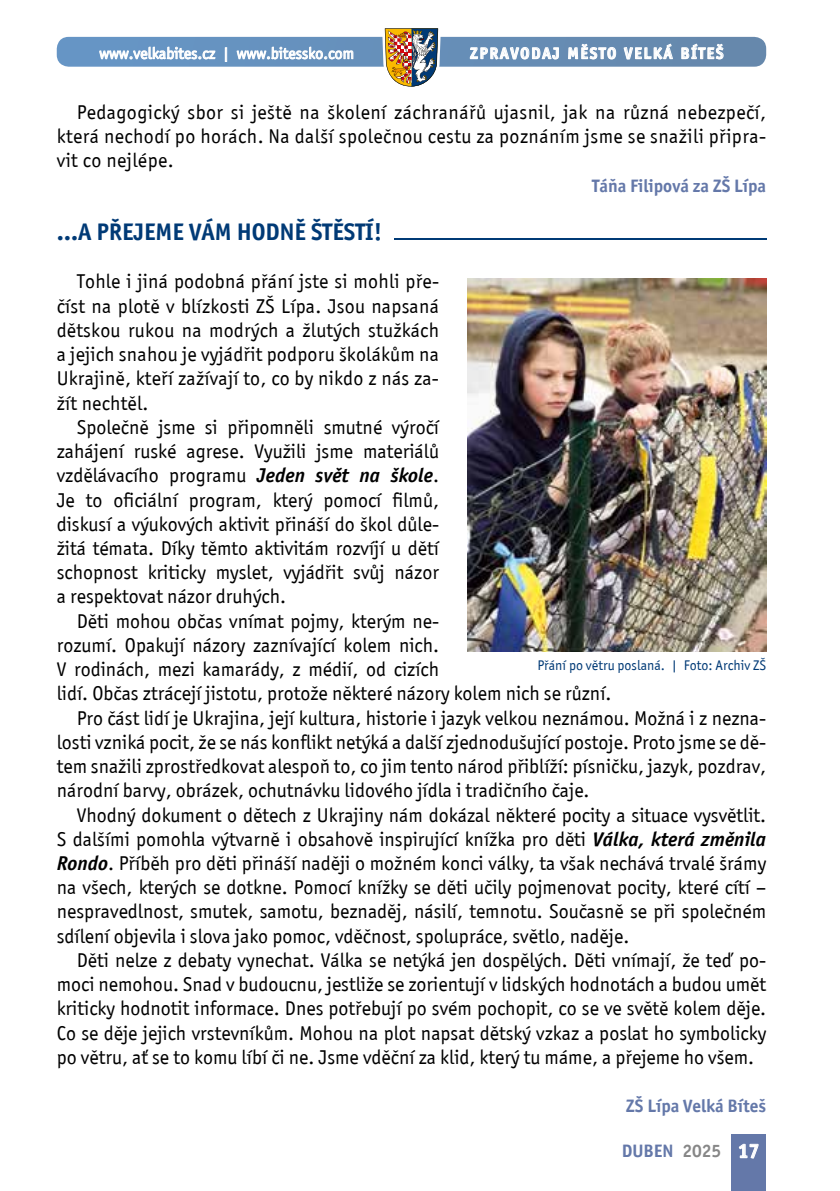
<style>
.page{position:relative;width:840px;height:1191px;background:#fff}
.page>*{position:absolute;margin:0;border:0;box-sizing:border-box;transform-origin:0 0}
.t1{font:700 24px "Officina San Itc T";color:#003a76}
.t2{font:20px/24.2px "Officina San Itc T";color:#000;text-align:justify}
.t3{font:700 18px "Officina San Itc T";color:#6478a9}
.t4{font:16px "Officina San Itc T";color:#fff}
.t5{font:700 16px "Officina San Itc T";letter-spacing:.1em;color:#fff}
.t6{font:14px "Officina San Itc T";color:#003a76}
.s1{font-weight:700;font-style:italic}
.s2{color:#878787}
.s3{font-size:20px;color:#fff}
</style>
<div class="page">
<div style="left:57px;top:37px;width:708px;height:30px;background:linear-gradient(to bottom,#6790ba,#6790b9);border-radius:12px"></div>
<div style="left:731px;top:1134px;width:34px;height:57px;background:#6478a9"></div>
<svg style="left:738px;top:1144px;width:20px;height:15px"></svg>
<svg style="left:469px;top:44px;width:89px;height:18px;background:#8eaac8"></svg>
<svg style="left:568px;top:36px;width:47px;height:31px"></svg>
<svg style="left:623px;top:44px;width:49px;height:18px"></svg>
<svg style="left:681px;top:43px;width:42px;height:17px"></svg>
<svg style="left:99px;top:47px;width:116px;height:14px"></svg>
<svg style="left:225px;top:47px;width:2px;height:15px"></svg>
<svg style="left:236px;top:47px;width:117px;height:14px"></svg>
<img style="left:382px;top:28px;width:58px;height:59px">
<img style="left:467px;top:278px;width:298px;height:374px">
<hr style="left:394px;top:238px;width:371px;height:2px;background:#003a76">
<p class="t4" style="left:99px;top:44px;width:256px">www.velkabites.cz | www.bitessko.com</p>
<p class="t5" style="left:469px;top:43px;width:255px">Zpravodaj Město Velká Bíteš</p>
<p class="t2" style="left:57px;top:100px;width:710px;text-indent:20px">Pedagogický sbor si ještě na školení záchranářů ujasnil, jak na různá nebezpečí, která nechodí po horách. Na další společnou cestu za poznáním jsme se snažili připra&shy;vit co nejlépe.</p>
<p class="t3" style="left:592px;top:174px;width:175px">Táňa Filipová za ZŠ Lípa</p>
<p class="t1" style="left:57px;top:217px;width:327px">…A PŘEJEME VÁM HODNĚ ŠTĚSTÍ!</p>
<p class="t2" style="left:57px;top:270px;width:383px;text-indent:20px">Tohle i jiná podobná přání jste si mohli pře&shy;číst na plotě v blízkosti ZŠ Lípa. Jsou napsaná dětskou rukou na modrých a žlutých stužkách a jejich snahou je vyjádřit podporu školákům na Ukrajině, kteří zažívají to, co by nikdo z nás za&shy;žít nechtěl.</p>
<p class="t2" style="left:57px;top:415px;width:383px;text-indent:20px">Společně jsme si připomněli smutné výročí zahájení ruské agrese. Využili jsme materiálů vzdělávacího programu <span class="s1">Jeden svět na škole</span>.<br>Je to oficiální program, který pomocí filmů, diskusí a výukových aktivit přináší do škol důle&shy;žitá témata. Díky těmto aktivitám rozvíjí u dětí schopnost kriticky myslet, vyjádřit svůj názor a respektovat názor druhých.</p>
<p class="t2" style="left:77px;top:609px;width:363px">Děti mohou občas vnímat pojmy, kterým ne-</p>
<p class="t2" style="left:57px;top:633px;width:383px">rozumí. Opakují názory zaznívající kolem nich.</p>
<p class="t2" style="left:57px;top:657px;width:383px">V rodinách, mezi kamarády, z médií, od cizích</p>
<p class="t2" style="left:57px;top:681px;width:556px">lidí. Občas ztrácejí jistotu, protože některé názory kolem nich se různí.</p>
<p class="t2" style="left:77px;top:706px;width:690px">Pro část lidí je Ukrajina, její kultura, historie i jazyk velkou neznámou. Možná i z nezna-</p>
<p class="t2" style="left:57px;top:730px;width:710px">losti vzniká pocit, že se nás konflikt netýká a další zjednodušující postoje. Proto jsme se dě-</p>
<p class="t2" style="left:57px;top:754px;width:710px">tem snažili zprostředkovat alespoň to, co jim tento národ přiblíží: písničku, jazyk, pozdrav,</p>
<p class="t2" style="left:57px;top:778px;width:534px">národní barvy, obrázek, ochutnávku lidového jídla i tradičního čaje.</p>
<p class="t2" style="left:77px;top:803px;width:690px">Vhodný dokument o dětech z Ukrajiny nám dokázal některé pocity a situace vysvětlit.</p>
<p class="t2" style="left:57px;top:827px;width:710px">S dalšími pomohla výtvarně i obsahově inspirující knížka pro děti <span class="s1">Válka, která změnila</span></p>
<p class="t2" style="left:57px;top:851px;width:710px"><span class="s1">Rondo</span>. Příběh pro děti přináší naději o možném konci války, ta však nechává trvalé šrámy</p>
<p class="t2" style="left:57px;top:875px;width:710px">na všech, kterých se dotkne. Pomocí knížky se děti učily pojmenovat pocity, které cítí –</p>
<p class="t2" style="left:57px;top:899px;width:710px">nespravedlnost, smutek, samotu, beznaděj, násilí, temnotu. Současně se při společném</p>
<p class="t2" style="left:57px;top:924px;width:573px">sdílení objevila i slova jako pomoc, vděčnost, spolupráce, světlo, naděje.</p>
<p class="t2" style="left:77px;top:948px;width:690px">Děti nelze z debaty vynechat. Válka se netýká jen dospělých. Děti vnímají, že teď po-</p>
<p class="t2" style="left:57px;top:972px;width:710px">moci nemohou. Snad v budoucnu, jestliže se zorientují v lidských hodnotách a budou umět</p>
<p class="t2" style="left:57px;top:996px;width:710px">kriticky hodnotit informace. Dnes potřebují po svém pochopit, co se ve světě kolem děje.</p>
<p class="t2" style="left:57px;top:1020px;width:710px">Co se děje jejich vrstevníkům. Mohou na plot napsat dětský vzkaz a poslat ho symbolicky</p>
<p class="t2" style="left:57px;top:1045px;width:698px">po větru, ať se to komu líbí či ne. Jsme vděční za klid, který tu máme, a přejeme ho všem.</p>
<p class="t3" style="left:625px;top:1095px;width:142px">ZŠ Lípa Velká Bíteš</p>
<p class="t6" style="left:537px;top:657px;width:230px">Přání po větru poslaná. | Foto: Archiv ZŠ</p>
<p class="t3" style="left:621px;top:1139px;width:139px">DUBEN <span class="s2">2025</span> <span class="s3">17</span></p>
</div>
